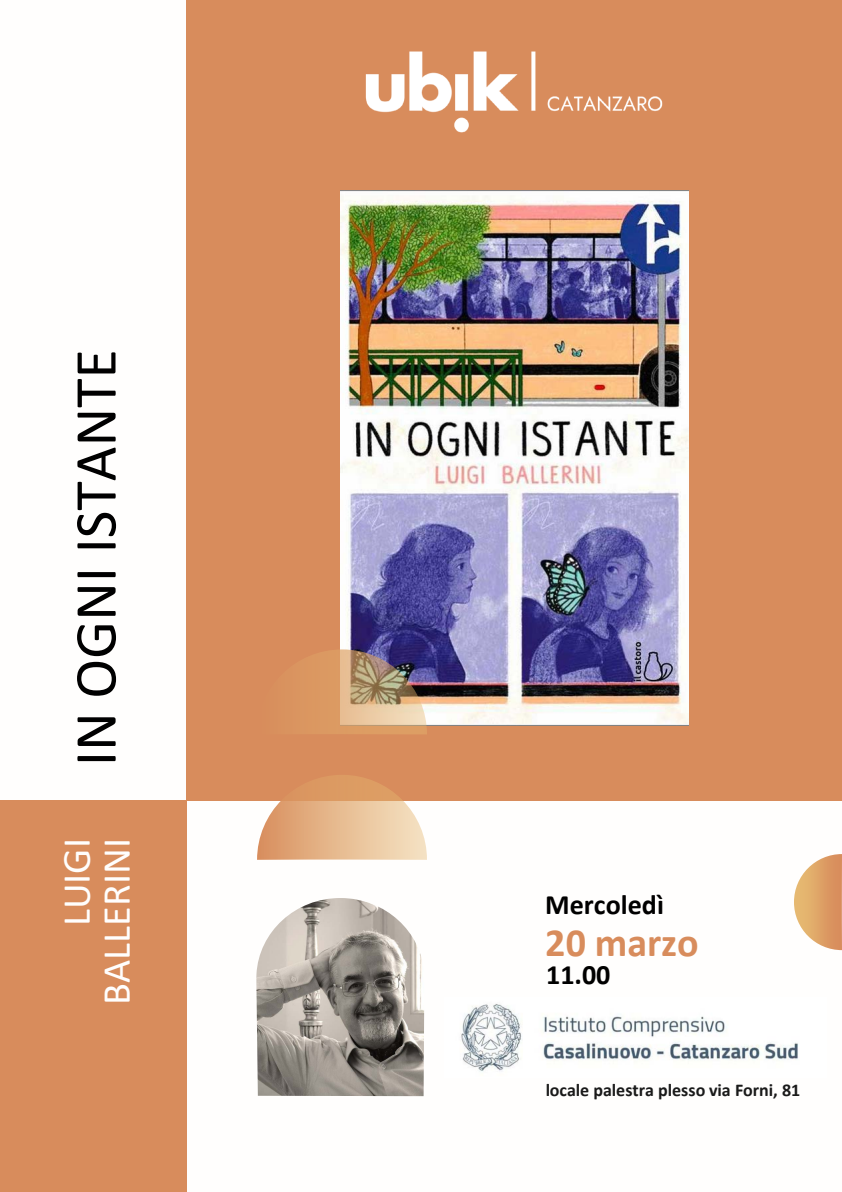
<style>
.page{position:relative;width:842px;height:1192px;background:#fff}
.page>*{position:absolute;margin:0;border:0;box-sizing:border-box;transform-origin:0 0}
.t1{font:60px "Calibri";color:#000}
.t2{font:40.1px "Calibri";color:#fffefd}
.t3{font:700 40.1px "Calibri";color:#d88c5c}
.t4{font:700 28.1px "Calibri";color:#000}
.t5{font:700 18px "Calibri";letter-spacing:-.005em;color:#1a1a1a}
</style>
<div class="page">
<div style="left:0;top:799px;width:187px;height:392px;background:#d88c5c"></div>
<div style="left:187px;top:0;width:655px;height:799px;background:#d88c5c"></div>
<svg style="left:794px;top:854px;width:48px;height:95px"></svg>
<img style="left:341px;top:191px;width:348px;height:534px">
<img style="left:256px;top:898px;width:168px;height:197px">
<img style="left:365px;top:51px;width:298px;height:82px">
<svg style="left:257px;top:775px;width:170px;height:84px"></svg>
<img style="left:308px;top:649px;width:119px;height:85px">
<img style="left:461px;top:1004px;width:338px;height:68px">
<p class="t1" style="left:54px;top:766px;width:418px;rotate:-90deg">IN OGNI ISTANTE</p>
<p class="t2" style="left:49px;top:926px;width:89px;rotate:-90deg">LUIGI</p>
<p class="t2" style="left:89px;top:1004px;width:168px;rotate:-90deg">BALLERINI</p>
<p class="t4" style="left:545px;top:884px;width:120px">Mercoledì</p>
<p class="t3" style="left:545px;top:913px;width:155px">20 marzo</p>
<p class="t4" style="left:546px;top:955px;width:66px">11.00</p>
<p class="t5" style="left:546px;top:1077px;width:256px">locale palestra plesso via Forni, 81</p>
</div>
